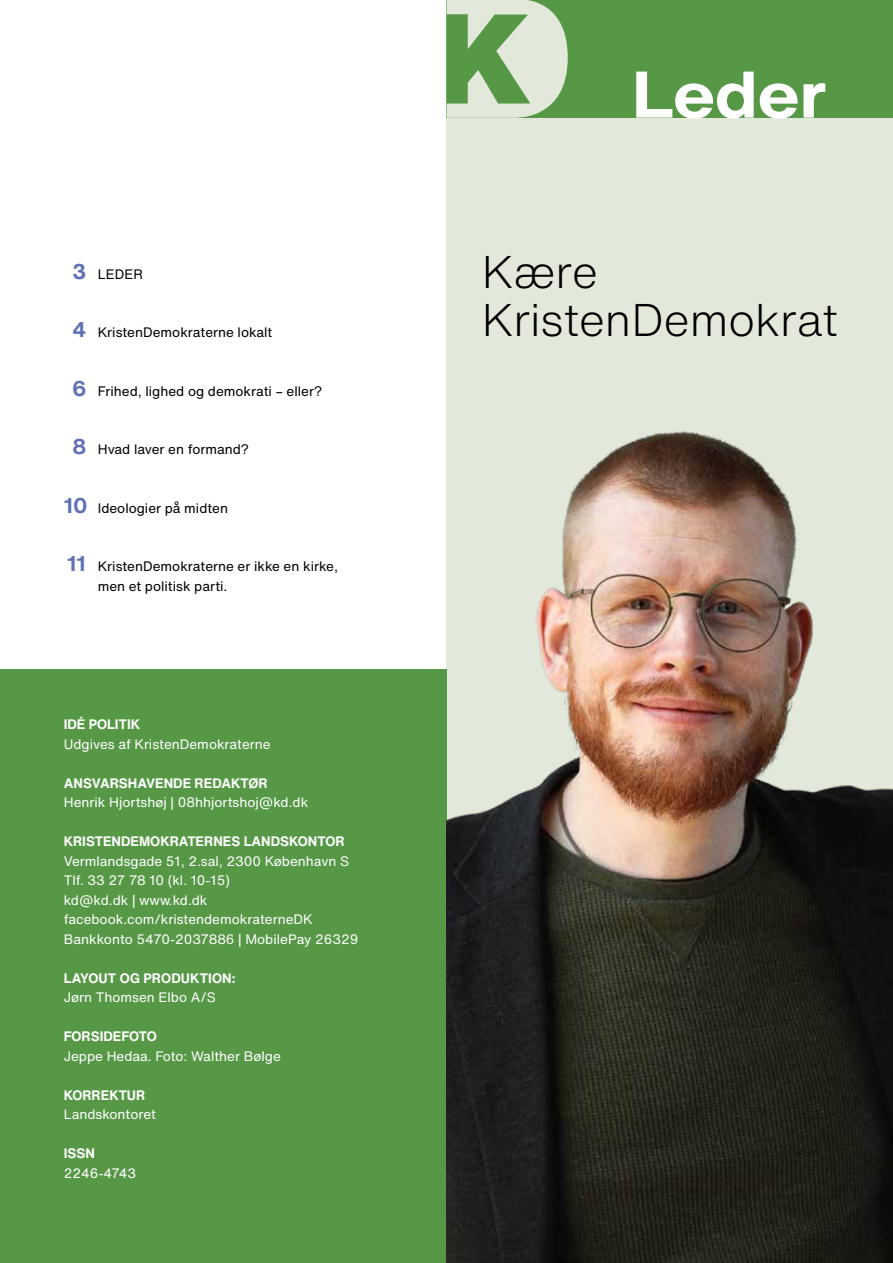
<style>
.page{position:relative;width:893px;height:1263px;background:#fff}
.page>*{position:absolute;margin:0;border:0;box-sizing:border-box;transform-origin:0 0}
.t1{font:700 64.65px "Helvetica Now Text";letter-spacing:-.01em;color:#fff;scale:1.13 1}
.t2{font:300 45px/48px "Helvetica Now Text";color:#000}
.t3{font:13.5px/19.5px "Helvetica Now Text";color:#fff}
.t4{font:13.5px/19.5px "Helvetica Now Text";color:#000}
.t5{font:700 13.5px "Helvetica Now Text";color:#fff}
.s1{font-weight:700;font-size:21px;color:#6071b5}
</style>
<div class="page">
<div style="left:446px;top:118px;width:447px;height:1145px;background:#e3e9da"></div>
<div style="left:446px;top:0;width:447px;height:118px;background:#579847"></div>
<div style="left:0;top:669px;width:446px;height:594px;background:#579847"></div>
<svg style="left:446px;top:0;width:122px;height:118px"></svg>
<img style="left:446px;top:431px;width:447px;height:832px">
<p class="t4" style="left:72px;top:264px;width:72px"><span class="s1">3</span> LEDER</p>
<p class="t4" style="left:72px;top:322px;width:201px"><span class="s1">4</span> KristenDemokraterne lokalt</p>
<p class="t4" style="left:72px;top:381px;width:252px"><span class="s1">6</span> Frihed, lighed og demokrati – eller?</p>
<p class="t4" style="left:72px;top:439px;width:178px"><span class="s1">8</span> Hvad laver en formand?</p>
<p class="t4" style="left:64px;top:498px;width:166px"><span class="s1">10</span> Ideologier på midten</p>
<p class="t4" style="left:98px;top:556px;width:242px;text-indent:-31px"><span class="s1">11</span> KristenDemokraterne er ikke en kirke, men et politisk parti.</p>
<p class="t5" style="left:64px;top:714px;width:78px">IDÉ POLITIK</p>
<p class="t3" style="left:64px;top:734px;width:208px">Udgives af KristenDemokraterne</p>
<p class="t5" style="left:64px;top:773px;width:205px">ANSVARSHAVENDE REDAKTØR</p>
<p class="t3" style="left:64px;top:792px;width:246px">Henrik Hjortshøj | 08hhjortshoj@kd.dk</p>
<p class="t5" style="left:64px;top:831px;width:282px">KRISTENDEMOKRATERNES LANDSKONTOR</p>
<p class="t3" style="left:64px;top:851px;width:296px">Vermlandsgade 51, 2.sal, 2300 København S Tlf. 33 27 78 10 (kl. 10-15)<br>kd@kd.dk | www.kd.dk facebook.com/kristendemokraterneDK Bankkonto 5470-2037886 | MobilePay 26329</p>
<p class="t5" style="left:64px;top:967px;width:173px">LAYOUT OG PRODUKTION:</p>
<p class="t3" style="left:64px;top:987px;width:153px">Jørn Thomsen Elbo A/S</p>
<p class="t5" style="left:64px;top:1026px;width:95px">FORSIDEFOTO</p>
<p class="t3" style="left:64px;top:1046px;width:219px">Jeppe Hedaa. Foto: Walther Bølge</p>
<p class="t5" style="left:64px;top:1084px;width:83px">KORREKTUR</p>
<p class="t3" style="left:64px;top:1104px;width:94px">Landskontoret</p>
<p class="t5" style="left:64px;top:1143px;width:33px">ISSN</p>
<p class="t3" style="left:64px;top:1163px;width:74px">2246-4743</p>
<h1 class="t1" style="left:631px;top:46px;width:174px">Leder</h1>
<h2 class="t2" style="left:482px;top:247px;width:357px">Kære<br>KristenDemokrat</h2>
</div>
